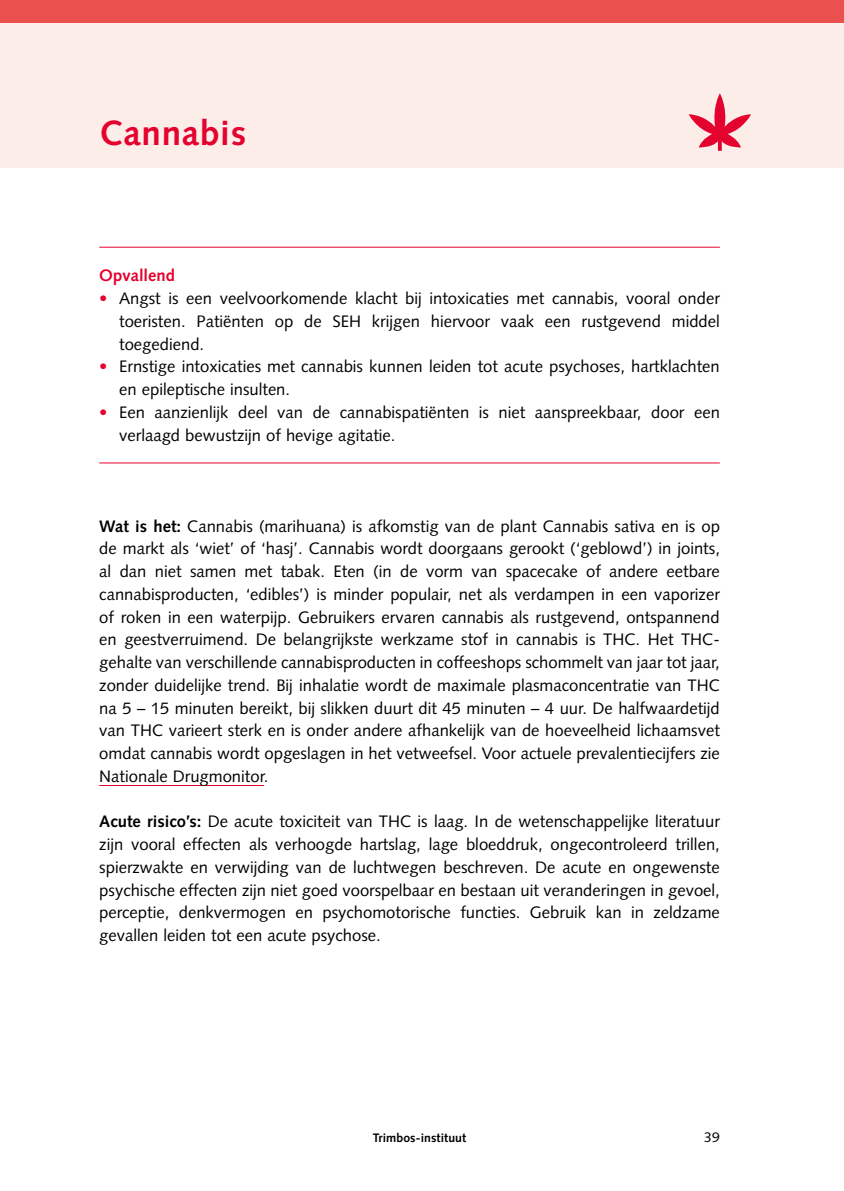
<style>
.page{position:relative;width:844px;height:1191px;background:#fff}
.page>*{position:absolute;margin:0;border:0;box-sizing:border-box;transform-origin:0 0}
.t1{font:700 35px "Syntax LT Std";letter-spacing:.02em;color:#e4032e}
.t2{font:16.62px/22.8px "Syntax LT Std";color:#000;text-align:justify}
.t3{font:700 16.62px "Syntax LT Std";color:#e4032e}
.t4{font:14px "Syntax LT Std";color:#000}
.t5{font:700 12.25px "Syntax";letter-spacing:.005em;color:#000}
.s1{color:#e4032e}
.s2{font-weight:700}
</style>
<div class="page">
<div style="left:0;top:7px;width:843px;height:160px;background:#fdede8"></div>
<div style="left:0;top:0;width:843px;height:22px;background:#ea504e"></div>
<hr style="left:99px;top:785px;width:165px;height:1px;background:#e4032e">
<hr style="left:99px;top:247px;width:620px;height:1px;background:#e4032e">
<hr style="left:99px;top:462px;width:620px;height:1px;background:#e4032e">
<svg style="left:688px;top:93px;width:62px;height:58px"></svg>
<h1 class="t1" style="left:99px;top:113px;width:148px">Cannabis</h1>
<p class="t3" style="left:99px;top:266px;width:77px">Opvallend</p>
<p class="t2" style="left:119px;top:287px;width:602px;text-indent:-20px"><span class="s1">•</span> Angst is een veelvoorkomende klacht bij intoxicaties met cannabis, vooral onder toeristen. Patiënten op de SEH krijgen hiervoor vaak een rustgevend middel toegediend.</p>
<p class="t2" style="left:119px;top:355px;width:602px;text-indent:-20px"><span class="s1">•</span> Ernstige intoxicaties met cannabis kunnen leiden tot acute psychoses, hartklachten en epileptische insulten.</p>
<p class="t2" style="left:119px;top:401px;width:602px;text-indent:-20px"><span class="s1">•</span> Een aanzienlijk deel van de cannabispatiënten is niet aanspreekbaar, door een verlaagd bewustzijn of hevige agitatie.</p>
<p class="t2" style="left:99px;top:514px;width:622px"><span class="s2">Wat is het:</span> Cannabis (marihuana) is afkomstig van de plant Cannabis sativa en is op de markt als ‘wiet’ of ‘hasj’. Cannabis wordt doorgaans gerookt (‘geblowd’) in joints, al dan niet samen met tabak. Eten (in de vorm van spacecake of andere eetbare cannabisproducten, ‘edibles’) is minder populair, net als verdampen in een vaporizer of roken in een waterpijp. Gebruikers ervaren cannabis als rustgevend, ontspannend en geestverruimend. De belangrijkste werkzame stof in cannabis is THC. Het THC&shy;gehalte van verschillende cannabisproducten in coffeeshops schommelt van jaar tot jaar, zonder duidelijke trend. Bij inhalatie wordt de maximale plasmaconcentratie van THC na 5 – 15 minuten bereikt, bij slikken duurt dit 45 minuten – 4 uur. De halfwaardetijd van THC varieert sterk en is onder andere afhankelijk van de hoeveelheid lichaamsvet omdat cannabis wordt opgeslagen in het vetweefsel. Voor actuele prevalentiecijfers zie Nationale Drugmonitor.</p>
<p class="t2" style="left:99px;top:810px;width:622px"><span class="s2">Acute risico’s:</span> De acute toxiciteit van THC is laag. In de wetenschappelijke literatuur zijn vooral effecten als verhoogde hartslag, lage bloeddruk, ongecontroleerd trillen, spierzwakte en verwijding van de luchtwegen beschreven. De acute en ongewenste psychische effecten zijn niet goed voorspelbaar en bestaan uit veranderingen in gevoel, perceptie, denkvermogen en psychomotorische functies. Gebruik kan in zeldzame gevallen leiden tot een acute psychose.</p>
<p class="t5" style="left:372px;top:1131px;width:95px">Trimbos-instituut</p>
<p class="t4" style="left:704px;top:1129px;width:17px">39</p>
</div>
